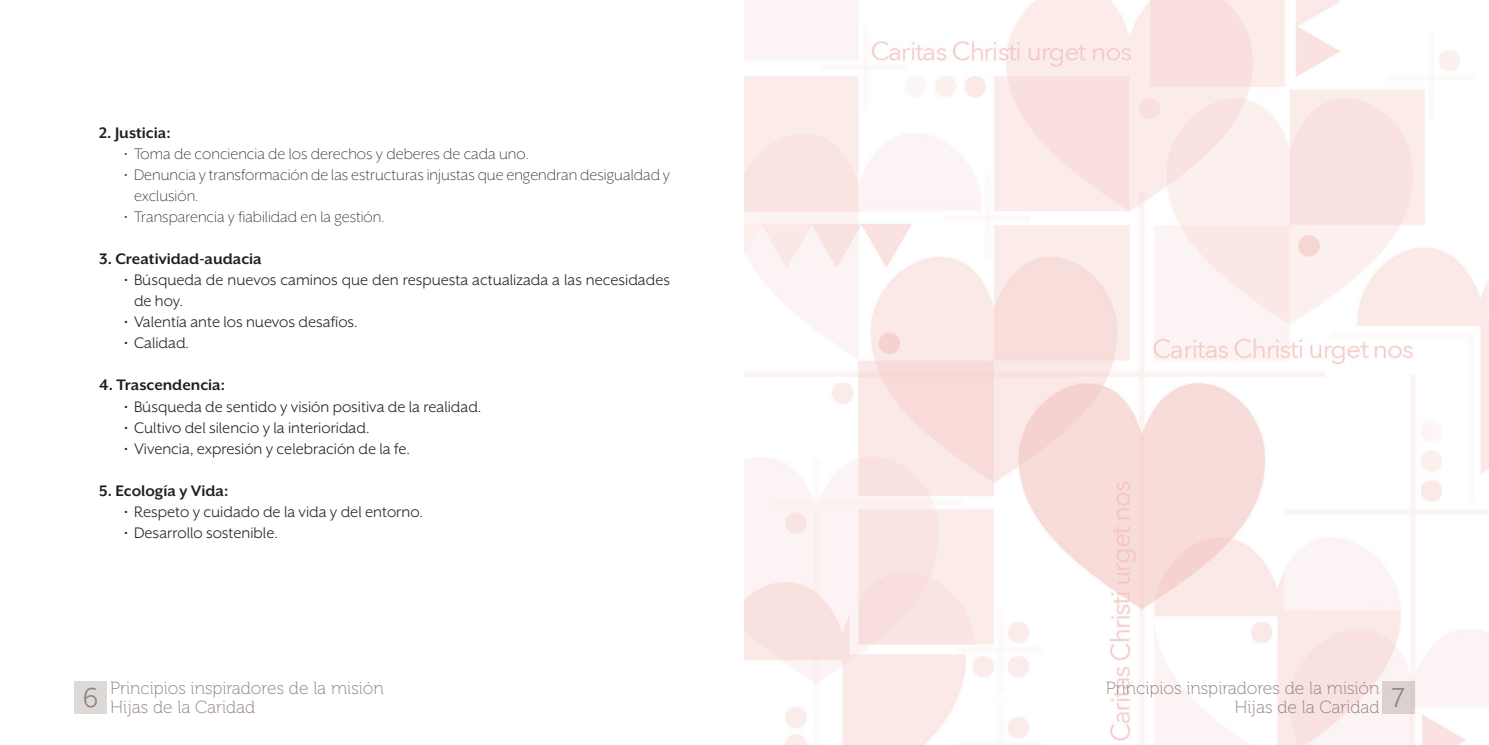
<style>
.page{position:relative;width:1489px;height:745px;background:#fff}
.page>*{position:absolute;margin:0;border:0;box-sizing:border-box;transform-origin:0 0}
.t1{font:31.5px "Mr Eaves XL San OT";color:#8e807c}
.t2{font:17.5px/21px "Mr Eaves XL San OT";color:#231f20}
.t3{font:300 17.5px/21px "Mr Eaves XL San OT";color:#231f20}
.t4{font:17.5px "Museo 100";color:#8e807c}
.t5{font:700 17.5px "Mr Eaves XL San OT";color:#231f20}
</style>
<div class="page">
<img style="left:744px;top:0;width:744px;height:744px">
<div style="left:74px;top:680px;width:33px;height:32px;background:#ddd9d7"></div>
<div style="left:1382px;top:680px;width:32px;height:32px;background:#dbd1d0"></div>
<p class="t5" style="left:99px;top:124px;width:73px">2. Justicia:</p>
<p class="t3" style="left:124px;top:143px;width:406px">• Toma de conciencia de los derechos y deberes de cada uno.</p>
<p class="t3" style="left:134px;top:164px;width:537px;text-indent:-10px">• Denuncia y transformación de las estructuras injustas que engendran desigualdad y exclusión.</p>
<p class="t3" style="left:124px;top:206px;width:262px">• Transparencia y fiabilidad en la gestión.</p>
<p class="t5" style="left:99px;top:250px;width:164px">3. Creatividad-audacia</p>
<p class="t2" style="left:134px;top:269px;width:537px;text-indent:-10px">• Búsqueda de nuevos caminos que den respuesta actualizada a las necesidades de hoy.</p>
<p class="t2" style="left:124px;top:311px;width:235px">• Valentía ante los nuevos desafíos.</p>
<p class="t2" style="left:124px;top:332px;width:66px">• Calidad.</p>
<p class="t5" style="left:99px;top:376px;width:127px">4. Trascendencia:</p>
<p class="t2" style="left:124px;top:395px;width:359px">• Búsqueda de sentido y visión positiva de la realidad.</p>
<p class="t2" style="left:124px;top:416px;width:247px">• Cultivo del silencio y la interioridad.</p>
<p class="t2" style="left:124px;top:437px;width:287px">• Vivencia, expresión y celebración de la fe.</p>
<p class="t5" style="left:99px;top:481px;width:131px">5. Ecología y Vida:</p>
<p class="t2" style="left:124px;top:500px;width:300px">• Respeto y cuidado de la vida y del entorno.</p>
<p class="t2" style="left:124px;top:521px;width:155px">• Desarrollo sostenible.</p>
<p class="t1" style="left:83px;top:681px;width:17px">6</p>
<p class="t4" style="left:110px;top:677px;width:275px">Principios inspiradores de la misión</p>
<p class="t4" style="left:110px;top:697px;width:147px">Hijas de la Caridad</p>
<p class="t4" style="left:1105px;top:677px;width:275px">Principios inspiradores de la misión</p>
<p class="t4" style="left:1234px;top:697px;width:147px">Hijas de la Caridad</p>
<p class="t1" style="left:1391px;top:681px;width:15px">7</p>
</div>
